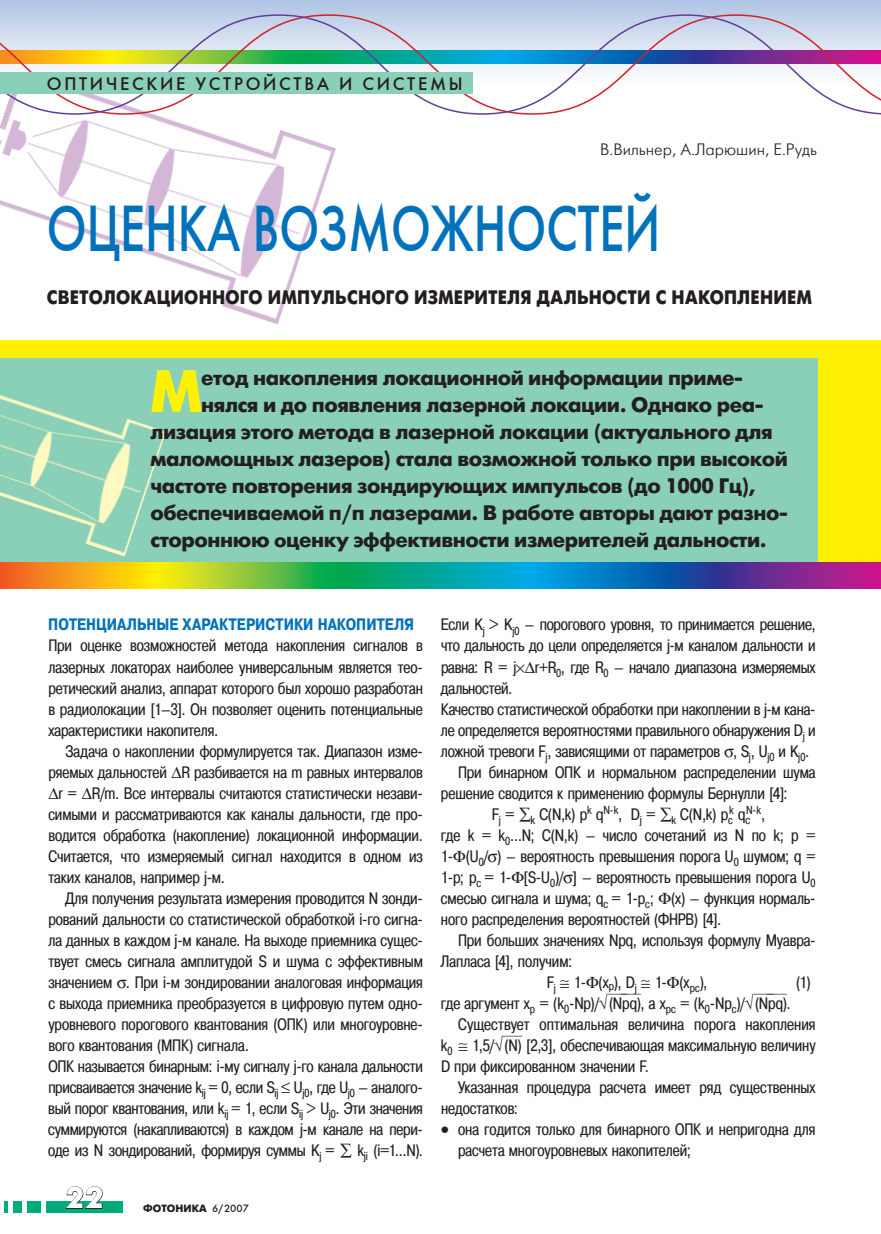
<style>
.page{position:relative;width:881px;height:1234px;background:#fff}
.page>*{position:absolute;margin:0;border:0;box-sizing:border-box;transform-origin:0 0}
.t1{font:64.5px "Futuris C";color:#0072bc;scale:.75 1}
.t2{font:700 59.55px "Futuris C";color:#fff101}
.t3{font:700 30px "Futuris C";color:#fff}
.t4{font:700 21px "Futuris C";letter-spacing:-.02em;color:#231f20}
.t5{font:700 19.5px "Futuris C";letter-spacing:.015em;color:#231f20;scale:.89 1}
.t6{font:18px "Futuris C";letter-spacing:.15em;color:#231f20}
.t7{font:16.5px/21px "Pragmatica Cond C";letter-spacing:-.005em;color:#231f20;text-align:justify}
.t8{font:700 16.5px "Pragmatica Cond C";letter-spacing:.005em;color:#0072bc}
.t9{font:16.5px "Futuris Light C";color:#231f20}
.t10{font:11.55px "Pragmatica Cond C";color:#231f20}
.t11{font:700 10.5px "Futuris C";color:#231f20}
.s1{font-size:19.5px}
.s2{font-weight:400}
.s3{font-size:16.5px}
</style>
<div class="page">
<img style="left:0;top:115px;width:336px;height:209px">
<svg style="left:0;top:14px;width:880px;height:101px"></svg>
<div style="left:0;top:340px;width:880px;height:227px;background:#fff101"></div>
<div style="left:0;top:358px;width:816px;height:209px;background:#8acfb7"></div>
<img style="left:0;top:395px;width:166px;height:161px">
<svg style="left:0;top:562px;width:880px;height:26px;background:#618972"></svg>
<div style="left:0;top:72px;width:472px;height:22px;background:#8acfb7"></div>
<div style="left:47px;top:1201px;width:76px;height:11px;background:#00ac7c"></div>
<div style="left:27px;top:1201px;width:14px;height:11px;background:#00ac7c"></div>
<div style="left:13px;top:1201px;width:9px;height:11px;background:#00ac7c"></div>
<hr style="left:4px;top:1201px;width:4px;height:11px;background:#00ac7c">
<svg style="left:65px;top:1186px;width:38px;height:23px"></svg>
<p class="t6" style="left:47px;top:73px;width:87px">о птическ</p>
<p class="t6" style="left:160px;top:73px;width:101px">ие уст ройства</p>
<p class="t6" style="left:339px;top:73px;width:68px">и систем</p>
<p class="t6" style="left:448px;top:73px;width:15px">ы</p>
<p class="t9" style="left:600px;top:141px;width:218px">В.Вильнер, А.Ларюшин, Е.Рудь</p>
<h1 class="t1" style="left:47px;top:189px;width:819px">ОЦЕНКА ВОЗМОЖНОСТЕЙ</h1>
<p class="t5" style="left:47px;top:286px;width:860px">СВЕТОЛОКАЦИОННОГО ИМПУЛЬСНОГО ИЗМЕРИТЕЛЯ ДАЛЬНОСТИ С НАКОПЛЕНИЕМ</p>
<h2 class="t2" style="left:150px;top:358px;width:53px">М</h2>
<p class="t4" style="left:201px;top:366px;width:543px">етод накопления локационной информации приме-</p>
<p class="t4" style="left:201px;top:393px;width:563px">нялся и до появления лазерной локации. Однако реа-</p>
<p class="t4" style="left:150px;top:420px;width:623px">лизация этого метода в лазерной локации (актуального для</p>
<p class="t4" style="left:150px;top:447px;width:638px">маломощных лазеров) стала возможной только при высокой</p>
<p class="t4" style="left:150px;top:474px;width:606px">частоте повторения зондирующих импульсов (до 1000 Гц),</p>
<p class="t4" style="left:150px;top:501px;width:638px">обеспечиваемой п/п лазерами. В работе авторы дают разно-</p>
<p class="t4" style="left:150px;top:528px;width:617px">стороннюю <span class="s1">о</span>ценку эффективности измерителей дальности.</p>
<p class="t8" style="left:48px;top:615px;width:367px">Потенциальные характеристики накопителя</p>
<p class="t7" style="left:48px;top:635px;width:376px">При оценке возможностей метода накопления сигналов в лазерных локаторах наиболее универсальным является тео&shy;ретический анализ, аппарат которого был хорошо разработан в радиолокации [1–3]. Он позволяет оценить потенциальные характеристики накопителя.</p>
<p class="t7" style="left:65px;top:740px;width:359px">Задача о накоплении формулируется так. Диапазон изме-</p>
<p class="t7" style="left:48px;top:761px;width:376px">ряемых дальностей R разбивается на m равных интервалов</p>
<p class="t7" style="left:58px;top:782px;width:366px">r = R/m. Все интервалы считаются статистически незави-</p>
<p class="t7" style="left:48px;top:803px;width:376px">симыми и рассматриваются как каналы дальности, где про-</p>
<p class="t7" style="left:48px;top:824px;width:376px">водится обработка (накопление) локационной информации.</p>
<p class="t7" style="left:48px;top:845px;width:376px">Считается, что измеряемый сигнал находится в одном из</p>
<p class="t7" style="left:48px;top:866px;width:178px">таких каналов, например j-м.</p>
<p class="t7" style="left:65px;top:887px;width:359px">Для получения результата измерения проводится N зонди-</p>
<p class="t7" style="left:48px;top:908px;width:376px">рований дальности со статистической обработкой i-го сигна-</p>
<p class="t7" style="left:48px;top:929px;width:376px">ла данных в каждом j-м канале. На выходе приемника сущес-</p>
<p class="t7" style="left:48px;top:950px;width:376px">твует смесь сигнала амплитудой S и шума с эффективным</p>
<p class="t7" style="left:48px;top:971px;width:376px">значением . При i-м зондировании аналоговая информация</p>
<p class="t7" style="left:48px;top:992px;width:376px">с выхода приемника преобразуется в цифровую путем одно-</p>
<p class="t7" style="left:48px;top:1013px;width:376px">уровневого порогового квантования (ОПК) или многоуровне-</p>
<p class="t7" style="left:48px;top:1034px;width:202px">вого квантования (МПК) сигнала.</p>
<p class="t7" style="left:48px;top:1055px;width:376px">ОПК называется бинарным: i-му сигналу j-го канала дальности</p>
<p class="t7" style="left:48px;top:1076px;width:376px">присваивается значение k<sub>ij</sub> = 0, если S<sub>ij</sub> ≤ U<sub>j0</sub>, где U<sub>j0</sub> – аналого-</p>
<p class="t7" style="left:48px;top:1097px;width:376px">вый порог квантования, или k<sub>ij</sub> = 1, если S<sub>ij</sub> &gt; U<sub>j0</sub>. Эти значения</p>
<p class="t7" style="left:48px;top:1118px;width:376px">суммируются (накапливаются) в каждом j-м канале на пери-</p>
<p class="t7" style="left:48px;top:1139px;width:376px">оде из N зондирований, формируя суммы K<sub>j</sub> = ∑ k<sub>ji</sub> (i=1…N).</p>
<h3 class="t3" style="left:66px;top:1180px;width:39px">22</h3>
<p class="t11" style="left:143px;top:1202px;width:107px">ФОТОНИКА <span class="s2">6/2007</span></p>
<p class="t7" style="left:441px;top:614px;width:376px">Если K<sub>j</sub> &gt; K<sub>j0</sub> – порогового уровня, то принимается решение,</p>
<p class="t7" style="left:441px;top:635px;width:376px">что дальность до цели определяется j-м каналом дальности и</p>
<p class="t7" style="left:441px;top:656px;width:376px">равна: R = j r+R<sub>0</sub>, где R<sub>0</sub> – начало диапазона измеряемых</p>
<p class="t7" style="left:441px;top:677px;width:73px">дальностей.</p>
<p class="t7" style="left:441px;top:698px;width:376px">Качество статистической обработки при накоплении в j-м кана-</p>
<p class="t7" style="left:441px;top:719px;width:376px">ле определяется вероятностями правильного обнаружения D<sub>j</sub> и</p>
<p class="t7" style="left:441px;top:740px;width:370px">ложной тревоги F<sub>j</sub>, зависящими от параметров , S<sub>j</sub>, U<sub>j0</sub> и K<sub>j0</sub>.</p>
<p class="t7" style="left:458px;top:761px;width:359px">При бинарном ОПК и нормальном распределении шума</p>
<p class="t7" style="left:441px;top:782px;width:348px">решение сводится к применению формулы Бернулли [4]:</p>
<p class="t7" style="left:491px;top:803px;width:242px">F<sub>j</sub> = ∑<sub>k</sub> C(N,k) p<sup>k</sup> q<sup>N-k</sup>, D<sub>j</sub> = ∑<sub>k</sub> C(N,k) p<sub>c</sub></p>
<p class="t10" style="left:745px;top:803px;width:21px">N-k<span class="s3">,</span></p>
<p class="t7" style="left:441px;top:824px;width:376px">где k = k<sub>0</sub>…N; C(N,k) – число сочетаний из N по k; p = 1- (U<sub>0</sub>/ ) – вероятность превышения порога U<sub>0</sub> шумом; q = 1-p; p<sub>c</sub> = 1- [S-U<sub>0</sub>)/ ] – вероятность превышения порога U<sub>0 </sub>смесью сигнала и шума; q<sub>c</sub> = 1-p<sub>c</sub>; (x) – функция нормаль&shy;ного распределения вероятностей (ФНРВ) [4].</p>
<p class="t7" style="left:458px;top:929px;width:359px">При больших значениях Npq, используя формулу Муавра-</p>
<p class="t7" style="left:441px;top:950px;width:133px">Лапласа [4], получим:</p>
<p class="t7" style="left:546px;top:971px;width:162px">F<sub>j</sub> ≅ 1- (x<sub>p</sub>), D<sub>j</sub> ≅ 1- (x<sub>pc</sub>),</p>
<p class="t7" style="left:795px;top:971px;width:16px">(1)</p>
<p class="t7" style="left:441px;top:992px;width:351px">где аргумент x<sub>p</sub> = (k<sub>0</sub>-Np)/√(Npq), а x<sub>pc</sub> = (k<sub>0</sub>-Np<sub>c</sub>)/√(Npq).</p>
<p class="t7" style="left:458px;top:1013px;width:359px">Существует оптимальная величина порога накопления</p>
<p class="t7" style="left:441px;top:1034px;width:376px">k<sub>0</sub> ≅ 1,5/√(N) [2,3], обеспечивающая максимальную величину</p>
<p class="t7" style="left:441px;top:1055px;width:209px">D при фиксированном значении F.</p>
<p class="t7" style="left:458px;top:1076px;width:359px">Указанная процедура расчета имеет ряд существенных</p>
<p class="t7" style="left:441px;top:1097px;width:79px">недостатков:</p>
<p class="t7" style="left:458px;top:1118px;width:359px;text-indent:-17px">• она годится только для бинарного ОПК и непригодна для расчета многоуровневых накопителей;</p>
<p class="t10" style="left:728px;top:808px;width:22px">k <span class="s3">q</span>c</p>
</div>
